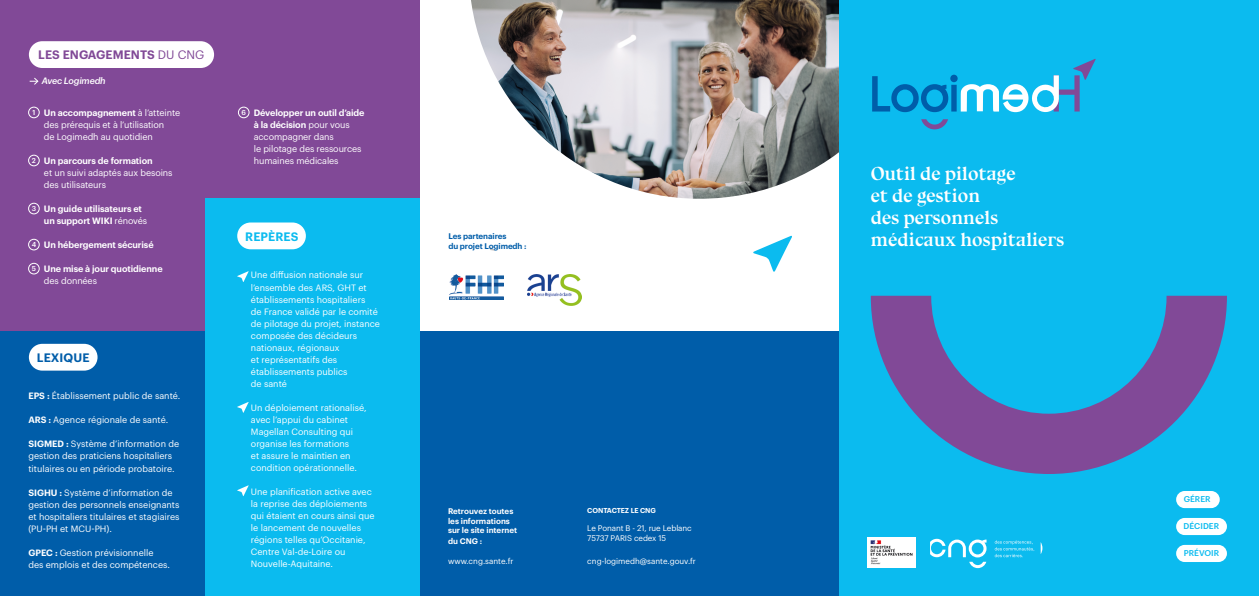
<style>
.page{position:relative;width:1259px;height:596px;background:#fff}
.page>*{position:absolute;margin:0;border:0;box-sizing:border-box;transform-origin:0 0}
.t1{font:700 19px/22px "Bluu Next";color:#fff}
.t2{font:600 12px "Graphik";letter-spacing:.005em;color:#814997}
.t3{font:600 12px "Graphik";letter-spacing:.005em;color:#005da9}
.t4{font:600 12px "Graphik";letter-spacing:.005em;color:#0bbbef}
.t5{font:9px/12px "Graphik";color:#fff}
.t6{font:600 9px/12px "Graphik";letter-spacing:-.01em;color:#fff}
.t7{font:italic 500 9px "Graphik";letter-spacing:-.02em;color:#fff}
.t8{font:500 8.3px "Graphik";letter-spacing:.005em;color:#0bbbef}
.t9{font:8px "Graphik";letter-spacing:-.01em;color:#fff}
.t10{font:600 8px/9.6px "Graphik";color:#fff}
.t11{font:600 8px/10px "Graphik";letter-spacing:-.01em;color:#005da9}
.t12{font:600 7px "Graphik";letter-spacing:-.01em;color:#fff}
.t13{font:500 7px "Graphik";color:#fff}
.s1{font-weight:400}
.s2{font-weight:600}
</style>
<div class="page">
<img style="left:449px;top:0;width:390px;height:306px">
<div style="left:419px;top:331px;width:420px;height:264px;background:#005da9"></div>
<div style="left:0;top:0;width:420px;height:352px;background:#814997"></div>
<div style="left:28px;top:107px;width:11px;height:11px;border:1px solid #fff;border-radius:50%"></div>
<div style="left:28px;top:155px;width:11px;height:11px;border:1px solid #fff;border-radius:50%"></div>
<div style="left:28px;top:203px;width:11px;height:11px;border:1px solid #fff;border-radius:50%"></div>
<div style="left:28px;top:239px;width:11px;height:11px;border:1px solid #fff;border-radius:50%"></div>
<div style="left:28px;top:263px;width:11px;height:11px;border:1px solid #fff;border-radius:50%"></div>
<div style="left:238px;top:107px;width:11px;height:11px;border:1px solid #fff;border-radius:50%"></div>
<div style="left:0;top:331px;width:210px;height:264px;background:#005da9"></div>
<div style="left:29px;top:41px;width:185px;height:27px;background:#fff;border-radius:13px"></div>
<div style="left:29px;top:343px;width:69px;height:27px;background:#fff;border-radius:13px"></div>
<div style="left:206px;top:198px;width:214px;height:397px;background:#0bbbef"></div>
<svg style="left:237px;top:271px;width:12px;height:11px"></svg>
<svg style="left:237px;top:402px;width:12px;height:10px"></svg>
<svg style="left:237px;top:485px;width:12px;height:11px"></svg>
<svg style="left:30px;top:77px;width:8px;height:8px"></svg>
<svg style="left:753px;top:235px;width:39px;height:36px"></svg>
<img style="left:528px;top:274px;width:54px;height:31px">
<img style="left:449px;top:274px;width:55px;height:25px">
<div style="left:237px;top:222px;width:69px;height:27px;background:#fff;border-radius:13px"></div>
<div style="left:839px;top:0;width:420px;height:595px;background:#0bbbef"></div>
<svg style="left:921px;top:119px;width:27px;height:10px"></svg>
<svg style="left:872px;top:59px;width:223px;height:53px"></svg>
<div style="left:1176px;top:490px;width:43px;height:17px;background:#fff;border-radius:9px"></div>
<div style="left:1176px;top:517px;width:51px;height:17px;background:#fff;border-radius:9px"></div>
<div style="left:1176px;top:544px;width:51px;height:17px;background:#fff;border-radius:9px"></div>
<svg style="left:871px;top:295px;width:356px;height:178px"></svg>
<svg style="left:994px;top:540px;width:40px;height:17px"></svg>
<svg style="left:1040px;top:542px;width:2px;height:12px"></svg>
<svg style="left:930px;top:538px;width:56px;height:29px"></svg>
<img style="left:867px;top:537px;width:48px;height:30px">
<p class="t2" style="left:38px;top:45px;width:168px">LES ENGAGEMENTS <span class="s1">DU CNG</span></p>
<p class="t7" style="left:42px;top:74px;width:65px">Avec Logimedh</p>
<p class="t13" style="left:32px;top:107px;width:4px">1</p>
<p class="t5" style="left:44px;top:106px;width:138px"><span class="s2">Un accompagnement</span> à l’atteinte des prérequis et à l’utilisation<br>de Logimedh au quotidien</p>
<p class="t13" style="left:32px;top:155px;width:6px">2</p>
<p class="t5" style="left:44px;top:154px;width:130px"><span class="s2">Un parcours de formation<br></span>et un suivi adaptés aux besoins des utilisateurs</p>
<p class="t13" style="left:32px;top:203px;width:6px">3</p>
<p class="t6" style="left:44px;top:202px;width:105px">Un guide utilisateurs et un support WIKI <span class="s1">rénovés</span></p>
<p class="t13" style="left:32px;top:239px;width:6px">4</p>
<p class="t6" style="left:44px;top:238px;width:111px">Un hébergement sécurisé</p>
<p class="t13" style="left:32px;top:263px;width:6px">5</p>
<p class="t6" style="left:44px;top:262px;width:120px">Une mise à jour quotidienne <span class="s1">des données</span></p>
<p class="t3" style="left:37px;top:348px;width:54px">LEXIQUE</p>
<p class="t5" style="left:28px;top:389px;width:154px"><span class="s2">EPS :</span> Établissement public de santé.</p>
<p class="t5" style="left:28px;top:413px;width:141px"><span class="s2">ARS :</span> Agence régionale de santé.</p>
<p class="t5" style="left:28px;top:437px;width:152px"><span class="s2">SIGMED :</span> Système d’information de gestion des praticiens hospitaliers titulaires ou en période probatoire.</p>
<p class="t5" style="left:28px;top:485px;width:153px"><span class="s2">SIGHU :</span> Système d’information de gestion des personnels enseignants et hospitaliers titulaires et stagiaires (PU-PH et MCU-PH).</p>
<p class="t5" style="left:28px;top:545px;width:143px"><span class="s2">GPEC :</span> Gestion prévisionnelle des emplois et des compétences.</p>
<p class="t13" style="left:241px;top:107px;width:6px">6</p>
<p class="t5" style="left:254px;top:106px;width:112px"><span class="s2">Développer un outil d’aide à la décision</span> pour vous accompagner dans<br>le pilotage des ressources humaines médicales</p>
<p class="t4" style="left:245px;top:227px;width:55px">REPÈRES</p>
<p class="t5" style="left:251px;top:268px;width:130px">Une diffusion nationale sur l’ensemble des ARS, GHT et établissements hospitaliers<br>de France validé par le comité de pilotage du projet, instance composée des décideurs nationaux, régionaux<br>et représentatifs des établissements publics<br>de santé</p>
<p class="t5" style="left:251px;top:400px;width:117px">Un déploiement rationalisé, avec l’appui du cabinet<br>Magellan Consulting qui organise les formations<br>et assure le maintien en condition opérationnelle.</p>
<p class="t5" style="left:251px;top:484px;width:125px">Une planification active avec la reprise des déploiements qui étaient en cours ainsi que le lancement de nouvelles régions telles qu’Occitanie,<br>Centre Val-de-Loire ou<br>Nouvelle-Aquitaine.</p>
<p class="t11" style="left:448px;top:230px;width:80px">Les partenaires<br>du projet Logimedh :</p>
<p class="t12" style="left:587px;top:505px;width:70px">CONTACTEZ LE CNG</p>
<p class="t9" style="left:587px;top:522px;width:106px">Le Ponant B - 21, rue Leblanc</p>
<p class="t9" style="left:587px;top:531px;width:80px">75737 PARIS cedex 15</p>
<p class="t10" style="left:448px;top:505px;width:67px">Retrouvez toutes les informations</p>
<p class="t10" style="left:448px;top:524px;width:71px;line-height:11px">sur le site internet du CNG :</p>
<p class="t9" style="left:448px;top:554px;width:67px">www.cng.sante.fr</p>
<p class="t9" style="left:587px;top:555px;width:110px">cng-logimedh@sante.gouv.fr</p>
<p class="t1" style="left:871px;top:162px;width:195px">Outil de pilotage<br>et de gestion<br>des personnels médicaux hospitaliers</p>
<p class="t8" style="left:1183px;top:492px;width:28px">GÉRER</p>
<p class="t8" style="left:1183px;top:520px;width:37px">DÉCIDER</p>
<p class="t8" style="left:1183px;top:546px;width:37px">PRÉVOIR</p>
</div>
